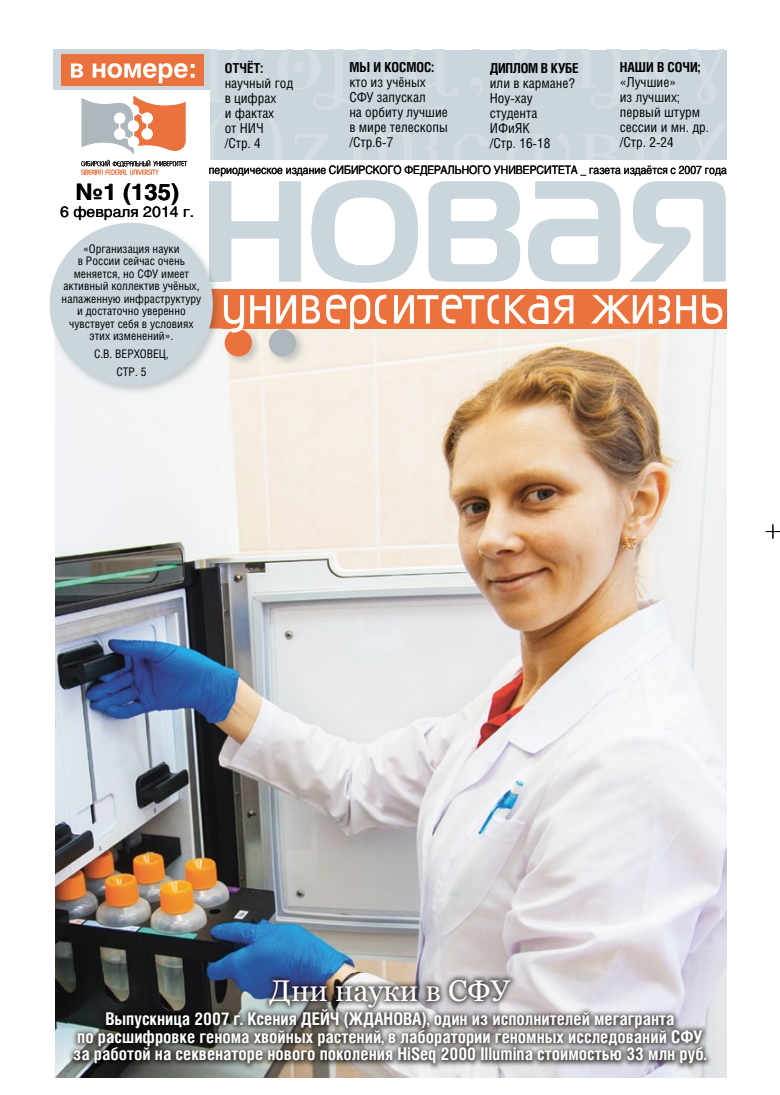
<style>
.page{position:relative;width:780px;height:1095px;background:#fff}
.page>*{position:absolute;margin:0;border:0;box-sizing:border-box;transform-origin:0 0}
.t1{font:30px "Georgia";color:#fff}
.t2{font:700 22.5px "Helios C";color:#000;scale:1.05 1}
.t3{font:700 17.5px/17.5px "Helios Cond C";color:#fff;text-align:center}
.t4{font:15px "Helios C";color:#000;scale:1.05 1}
.t5{font:13.75px/15.1px "Helios Cond C";color:#000}
.t6{font:700 13.75px "Helios Cond C";color:#000}
.t7{font:700 13.75px "Helios Cond C";letter-spacing:-.02em;color:#000}
.t8{font:11.88px/12.5px "Helios Cond C";color:#000;text-align:center}
.t9{font:11.62px "Helios C";color:#000;scale:.89 1}
</style>
<div class="page">
<img style="left:55px;top:328px;width:671px;height:749px">
<img style="left:222px;top:328px;width:39px;height:38px">
<div style="left:225px;top:329px;width:27px;height:27px;background:#eb723d;border-radius:50%"></div>
<img style="left:266px;top:328px;width:39px;height:38px">
<div style="left:269px;top:329px;width:27px;height:27px;background:#aeb7bb;border-radius:50%"></div>
<div style="left:53px;top:50px;width:164px;height:40px;background:#cad6db"></div>
<div style="left:61px;top:54px;width:143px;height:32px;background:#eb723d"></div>
<svg style="left:71px;top:64px;width:12px;height:14px"></svg>
<svg style="left:93px;top:63px;width:102px;height:20px"></svg>
<svg style="left:81px;top:96px;width:106px;height:79px"></svg>
<div style="left:197px;top:289px;width:529px;height:39px;background:#eb723d"></div>
<svg style="left:224px;top:295px;width:20px;height:38px"></svg>
<svg style="left:250px;top:295px;width:20px;height:28px"></svg>
<svg style="left:276px;top:295px;width:20px;height:28px"></svg>
<svg style="left:302px;top:295px;width:18px;height:28px"></svg>
<svg style="left:326px;top:295px;width:60px;height:38px"></svg>
<svg style="left:394px;top:295px;width:104px;height:29px"></svg>
<svg style="left:505px;top:295px;width:68px;height:29px"></svg>
<svg style="left:591px;top:295px;width:61px;height:28px"></svg>
<svg style="left:658px;top:295px;width:12px;height:29px"></svg>
<svg style="left:676px;top:295px;width:20px;height:28px"></svg>
<svg style="left:702px;top:295px;width:20px;height:29px"></svg>
<svg style="left:209px;top:181px;width:92px;height:100px"></svg>
<svg style="left:311px;top:180px;width:107px;height:103px"></svg>
<svg style="left:428px;top:181px;width:92px;height:100px"></svg>
<svg style="left:528px;top:181px;width:92px;height:100px"></svg>
<svg style="left:630px;top:181px;width:95px;height:100px"></svg>
<svg style="left:210px;top:50px;width:516px;height:109px;background:#ccd7dc"></svg>
<img style="left:49px;top:222px;width:173px;height:112px">
<img style="left:55px;top:328px;width:167px;height:67px">
<img style="left:209px;top:289px;width:13px;height:39px">
<img style="left:209px;top:220px;width:13px;height:61px">
<div style="left:50px;top:223px;width:163px;height:162px;background:#cad6db;border-radius:50%"></div>
<img style="left:68px;top:973px;width:644px;height:97px">
<svg style="left:765px;top:524px;width:15px;height:15px"></svg>
<p class="t6" style="left:225px;top:59px;width:37px">отчёт</p>
<p class="t6" style="left:349px;top:58px;width:84px">мы и космос</p>
<p class="t6" style="left:490px;top:59px;width:90px">диплом в кубе</p>
<p class="t6" style="left:619px;top:58px;width:79px">наши в сочи</p>
<p class="t6" style="left:225px;top:59px;width:40px">ОТЧЁТ:</p>
<p class="t5" style="left:225px;top:75px;width:70px">научный год в цифрах<br>и фактах<br>от НИЧ /Стр. 4</p>
<p class="t6" style="left:349px;top:58px;width:86px">МЫ И КОСМОС:</p>
<p class="t5" style="left:349px;top:74px;width:100px">кто из учёных<br>СФУ запускал<br>на орбиту лучшие в мире телескопы /Стр.6-7</p>
<p class="t6" style="left:619px;top:58px;width:82px">НАШИ В СОЧИ;</p>
<p class="t5" style="left:619px;top:74px;width:91px">«Лучшие»<br>из лучших; первый штурм сессии и мн. др. /Стр. 2-24</p>
<p class="t7" style="left:490px;top:59px;width:90px">ДИПЛОМ В КУБЕ</p>
<p class="t5" style="left:490px;top:75px;width:87px">или в кармане?<br>Ноу-хау студента<br>ИФиЯК<br>/Стр. 16-18</p>
<p class="t2" style="left:75px;top:179px;width:100px">№1 (135)</p>
<p class="t4" style="left:60px;top:202px;width:129px">6 февраля 2014 г.</p>
<p class="t9" style="left:209px;top:163px;width:583px">периодическое издание СИБИРСКОГО ФЕДЕРАЛЬНОГО УНИВЕРСИТЕТА _ газета издаётся с 2007 года</p>
<p class="t8" style="left:62px;top:242px;width:141px">«Организация науки<br>в России сейчас очень меняется, но СФУ имеет активный коллектив учёных, налаженную инфраструктуру и достаточно уверенно чувствует себя в условиях этих изменений».</p>
<p class="t8" style="left:94px;top:345px;width:76px;line-height:17.8px">С.В. ВЕРХОВЕЦ,<br>СТР. 5</p>
<h1 class="t1" style="left:269px;top:972px;width:242px">Дни науки в СФУ</h1>
<p class="t3" style="left:73px;top:1010px;width:634px">Выпускница 2007 г. Ксения ДЕЙЧ (ЖДАНОВА), один из исполнителей мегагранта<br>по расшифровке генома хвойных растений, в лаборатории геномных исследований СФУ за работой на секвенаторе нового покаления HiSeq 2000 Illumina стоимостью 33 млн руб.</p>
<p class="t3" style="left:301px;top:1010px;width:11px">Е</p>
<p class="t3" style="left:363px;top:1010px;width:11px">АНОВА</p>
<p class="t3" style="left:343px;top:1045px;width:10px">о</p>
</div>
